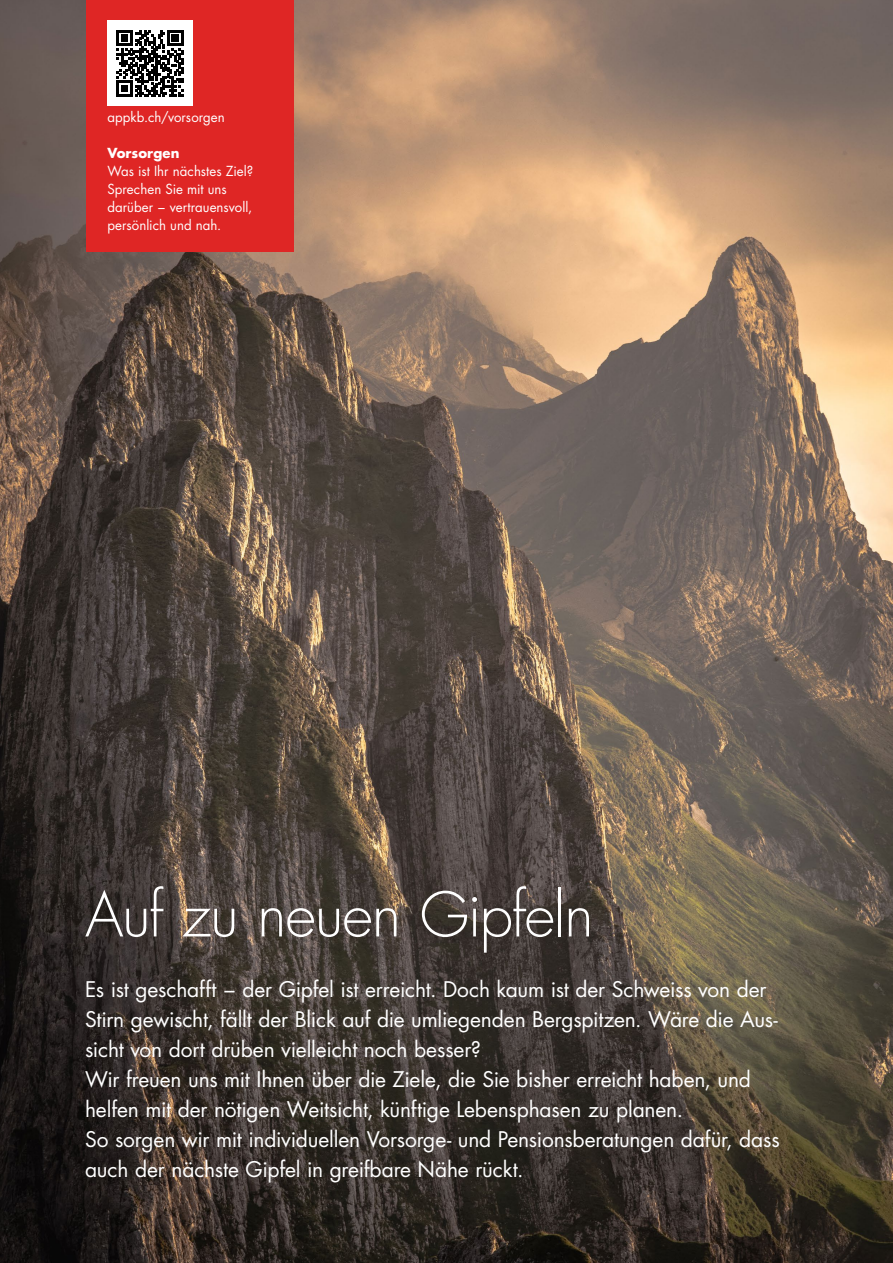
<style>
.page{position:relative;width:893px;height:1263px;background:#fff}
.page>*{position:absolute;margin:0;border:0;box-sizing:border-box;transform-origin:0 0}
.Image_Titel{font:300 60px "Futura LT Pro";letter-spacing:-.02em;color:#fff}
._00_Untertitel{font:21px/30px "Futura LT Pro";letter-spacing:-.01em;color:#fff}
._03_GT{font:13.5px/18px "Futura LT Pro";letter-spacing:.005em;color:#fff}
._03_Zwischentitiel{font:13.5px "Futura LT Pro";letter-spacing:.005em;color:#fff}
._03_Zwischentitiel-2{font:700 13.5px "Futura LT Pro";letter-spacing:.01em;color:#fff}
</style>
<div class="page">
<img style="left:0;top:0;width:893px;height:1263px">
<div style="left:86px;top:0;width:207px;height:252px;background:#df2625"></div>
<div style="left:107px;top:21px;width:85px;height:85px;background:#fff"></div>
<svg style="left:117px;top:30px;width:66px;height:67px"></svg>
<p class="_03_Zwischentitiel" style="left:107px;top:108px;width:119px">appkb.ch/vorsorgen</p>
<p class="_03_Zwischentitiel-2" style="left:107px;top:143px;width:74px">Vorsorgen</p>
<p class="_03_GT" style="left:107px;top:162px;width:147px">Was ist I hr nächstes Ziel?<br>Sprechen Sie mit uns darüber − vertrauensvoll, persönlich und nah.</p>
<p class="Image_Titel" style="left:85px;top:875px;width:510px">Auf zu neuen Gipfeln</p>
<p class="_00_Untertitel" style="left:85px;top:974px;width:694px">Es ist geschafft − der Gipfel ist erreicht. Doch kaum ist der Schweiss von der<br>Stirn gewischt, fällt der Blick auf die umliegenden Bergspitzen. Wäre die Aus&shy;sicht von dort drüben vielleicht noch besser?</p>
<p class="_00_Untertitel" style="left:85px;top:1064px;width:696px">Wir freuen uns mit I hnen über die Ziele, die Sie bisher erreicht haben, und helfen mit der nötigen Weitsicht, künftige Lebensphasen zu planen.<br>So sorgen wir mit individuellen Vorsorge- und Pensionsberatungen dafür, dass auch der nächste Gipfel in greifbare Nähe rückt.</p>
</div>
